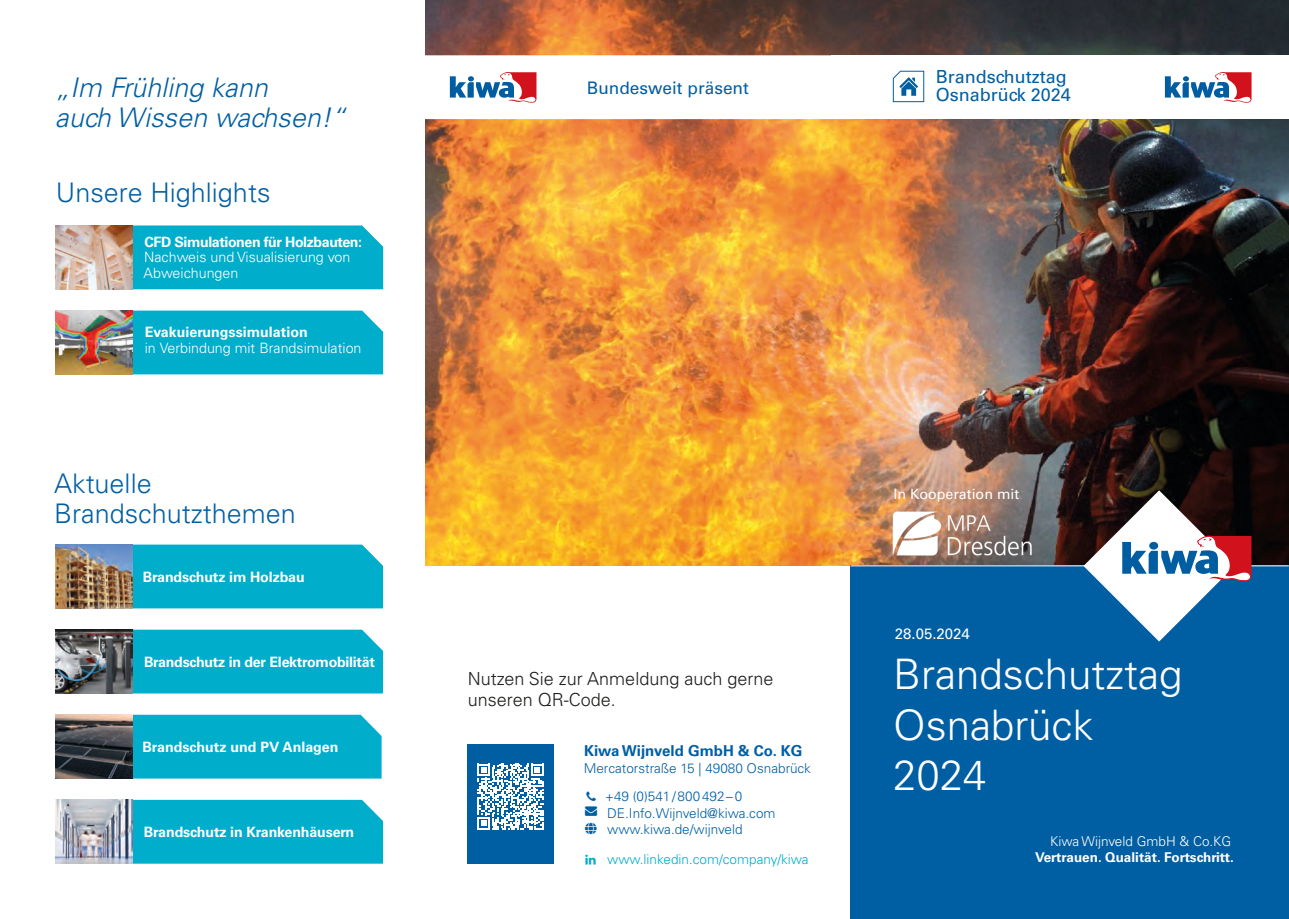
<style>
.page{position:relative;width:1289px;height:919px;background:#fff}
.page>*{position:absolute;margin:0;border:0;box-sizing:border-box;transform-origin:0 0}
.t1{font:300 42px/50.4px "Univers LT Pro 45";color:#fff}
.t2{font:300 27px/30px "Univers LT Pro 45";color:#005fa3}
.t3{font:italic 300 27px "Univers LT Std";color:#005fa3}
.t4{font:300 18px/21px "Univers LT Pro 45";color:#1d1d1b}
.t5{font:18px "Univers LT Std";color:#005fa3}
.t6{font:17.25px "Univers LT Std";color:#005fa3}
.t7{font:700 15px "Univers LT Std";color:#005fa3}
.t8{font:15px "Univers LT Std";color:#fff}
.t9{font:700 14.25px "Univers LT Pro 65";letter-spacing:-.01em;color:#fff}
.t10{font:300 14.25px/15.8px "Univers LT Pro 45";color:#fff}
.t11{font:700 14.25px "Univers LT Pro 65";letter-spacing:-.03em;color:#fff}
.t12{font:14.25px "Univers LT Std";color:#fff}
.t13{font:300 13.5px/16.5px "Univers LT Pro 45";color:#005fa3}
.t14{font:700 13.5px "Univers LT Std";color:#fff}
.t15{font:300 13.5px "Univers LT Pro 45";color:#00aecc}
.t16{font:300 13.5px "Univers LT Pro 45";color:#fff}
</style>
<div class="page">
<img style="left:425px;top:0;width:863px;height:565px">
<div style="left:467px;top:743px;width:87px;height:120px;background:#005fa3"></div>
<div style="left:850px;top:566px;width:438px;height:352px;background:#005fa3"></div>
<div style="left:831px;top:55px;width:457px;height:64px;background:#fff"></div>
<svg style="left:1083px;top:490px;width:168px;height:151px"></svg>
<div style="left:1149px;top:542px;width:9px;height:7px;background:#005da2;border-radius:50%"></div>
<svg style="left:425px;top:55px;width:406px;height:64px"></svg>
<svg style="left:1164px;top:72px;width:87px;height:31px"></svg>
<svg style="left:892px;top:71px;width:32px;height:31px"></svg>
<img style="left:891px;top:511px;width:141px;height:45px">
<div style="left:132px;top:225px;width:251px;height:64px;background:#00aecc"></div>
<img style="left:55px;top:225px;width:77px;height:64px">
<div style="left:132px;top:544px;width:251px;height:64px;background:#00aecc"></div>
<img style="left:55px;top:544px;width:77px;height:64px">
<div style="left:132px;top:310px;width:251px;height:64px;background:#00aecc"></div>
<img style="left:55px;top:310px;width:77px;height:64px">
<div style="left:132px;top:629px;width:251px;height:64px;background:#00aecc"></div>
<img style="left:55px;top:629px;width:77px;height:64px">
<div style="left:132px;top:714px;width:249px;height:64px;background:#00aecc"></div>
<img style="left:55px;top:714px;width:77px;height:64px">
<div style="left:132px;top:799px;width:251px;height:64px;background:#00aecc"></div>
<img style="left:55px;top:799px;width:77px;height:64px">
<svg style="left:477px;top:763px;width:66px;height:66px"></svg>
<p class="t5" style="left:935px;top:66px;width:133px">Brandschutztag</p>
<h2 class="t3" style="left:55px;top:71px;width:214px">„Im Frühling kann</h2>
<p class="t5" style="left:935px;top:84px;width:137px">Osnabrück 2024</p>
<h2 class="t3" style="left:55px;top:101px;width:292px">auch Wissen wachsen!“</h2>
<p class="t6" style="left:587px;top:78px;width:163px">Bundesweit präsent</p>
<h2 class="t2" style="left:56px;top:177px;width:216px">Unsere Highlights</h2>
<p class="t11" style="left:144px;top:231px;width:219px">CFD Simulationen für Holzbauten:</p>
<p class="t10" style="left:144px;top:249px;width:208px">Nachweis und Visualisierung von<br>Abweichungen</p>
<p class="t9" style="left:145px;top:322px;width:164px">Evakuierungssimulation</p>
<p class="t10" style="left:145px;top:340px;width:218px">in Verbindung mit Brandsimulation</p>
<h2 class="t2" style="left:54px;top:467px;width:243px">Aktuelle<br>Brandschutzthemen</h2>
<p class="t9" style="left:143px;top:566px;width:163px">Brandschutz im Holzbau</p>
<p class="t9" style="left:144px;top:651px;width:232px">Brandschutz in der Elektromobilität</p>
<p class="t9" style="left:142px;top:736px;width:197px">Brandschutz und PV Anlagen</p>
<p class="t9" style="left:144px;top:821px;width:212px">Brandschutz in Krankenhäusern</p>
<p class="t4" style="left:468px;top:667px;width:307px">Nutzen Sie zur Anmeldung auch gerne unseren QR-Code.</p>
<p class="t7" style="left:584px;top:742px;width:220px">Kiwa Wijnveld GmbH &amp; Co. KG</p>
<p class="t13" style="left:583px;top:759px;width:229px">Mercatorstraße 15 | 49080 Osnabrück</p>
<p class="t13" style="left:605px;top:787px;width:172px">+49 (0)541/800492–0<br>DE.Info.Wijnveld@kiwa.com www.kiwa.de/wijnveld</p>
<p class="t15" style="left:607px;top:850px;width:203px">www.linkedin.com/company/kiwa</p>
<p class="t12" style="left:893px;top:485px;width:127px">In Kooperation mit</p>
<p class="t8" style="left:894px;top:625px;width:77px">28.05.2024</p>
<h1 class="t1" style="left:893px;top:648px;width:291px">Brandschutztag<br>Osnabrück<br>2024</h1>
<p class="t16" style="left:1050px;top:832px;width:182px">Kiwa Wijnveld GmbH &amp; Co.KG</p>
<p class="t14" style="left:1035px;top:849px;width:200px">Vertrauen. Qualität. Fortschritt.</p>
</div>
